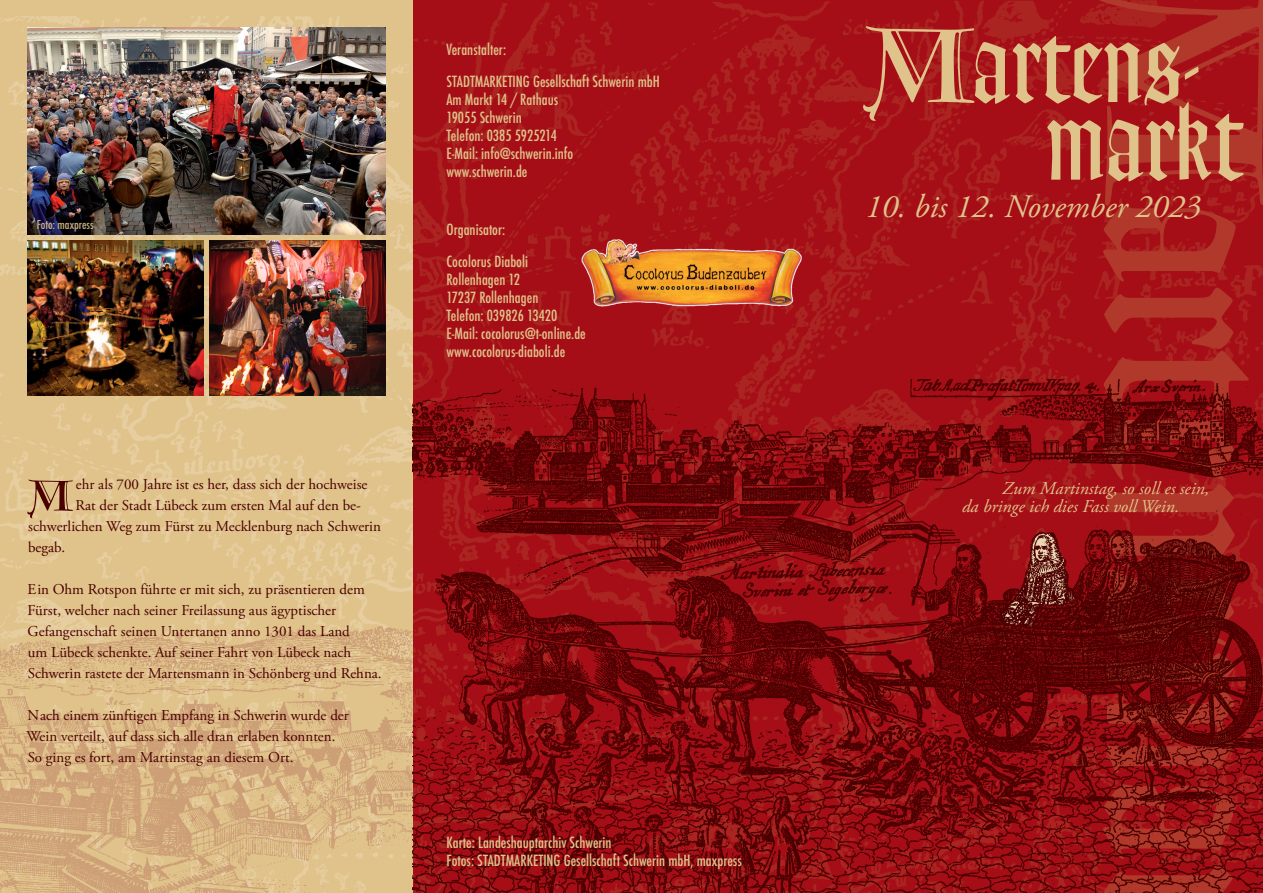
<style>
.page{position:relative;width:1263px;height:893px;background:#fff}
.page>*{position:absolute;margin:0;border:0;box-sizing:border-box;transform-origin:0 0}
.t1{font:italic 32.7px "Adobe Garamond Pro";color:#e0c38b}
.t2{font:italic 18px/18px "Adobe Garamond Pro";color:#e0c38b}
.t3{font:15px/21px "Adobe Garamond Pro";color:#4a0000}
.t4{font:500 condensed 15px/18px "Futura";color:#e0c38b}
.t5{font:500 condensed 12px "Futura";color:#e0c38b}
</style>
<div class="page">
<img style="left:412px;top:0;width:655px;height:379px">
<div style="left:0;top:0;width:412px;height:893px;background:#e0c38b"></div>
<svg style="left:1067px;top:0;width:196px;height:379px;background:#a81d1d"></svg>
<img style="left:412px;top:379px;width:851px;height:514px">
<svg style="left:863px;top:26px;width:381px;height:155px;background:#b43f35"></svg>
<img style="left:209px;top:240px;width:176px;height:155px">
<img style="left:580px;top:237px;width:223px;height:72px">
<img style="left:0;top:608px;width:412px;height:285px">
<svg style="left:27px;top:480px;width:46px;height:38px"></svg>
<img style="left:27px;top:27px;width:358px;height:207px">
<img style="left:27px;top:240px;width:176px;height:155px">
<p class="t5" style="left:37px;top:217px;width:59px">Foto: maxpress</p>
<p class="t3" style="left:76px;top:474px;width:293px">ehr als 700 Jahre ist es her, dass sich der hochweise</p>
<p class="t3" style="left:75px;top:495px;width:287px">Rat der Stadt Lübeck zum ersten Mal auf den be-</p>
<p class="t3" style="left:28px;top:516px;width:354px">schwerlichen Weg zum Fürst zu Mecklenburg nach Schwerin</p>
<p class="t3" style="left:28px;top:537px;width:39px">begab.</p>
<p class="t3" style="left:27px;top:579px;width:356px">Ein Ohm Rotspon führte er mit sich, zu präsentieren dem Fürst, welcher nach seiner Freilassung aus ägyptischer Gefangenschaft seinen Untertanen anno 1301 das Land<br>um Lübeck schenkte. Auf seiner Fahrt von Lübeck nach Schwerin rastete der Martensmann in Schönberg und Rehna.</p>
<p class="t3" style="left:26px;top:705px;width:324px">Nach einem zünftigen Empfang in Schwerin wurde der<br>Wein verteilt, auf dass sich alle dran erlaben konnten.<br>So ging es fort, am Martinstag an diesem Ort.</p>
<p class="t4" style="left:446px;top:41px;width:61px">Veranstalter:</p>
<p class="t4" style="left:446px;top:73px;width:215px">STADTMARKETING Gesellschaft Schwerin mbH<br>Am Markt 14 / Rathaus<br>19055 Schwerin<br>Telefon: 0385 5925214<br>E-Mail: info@schwerin.info<br>www.schwerin.de</p>
<p class="t4" style="left:446px;top:221px;width:60px">Organisator:</p>
<p class="t4" style="left:446px;top:253px;width:141px">Cocolorus Diaboli<br>Rollenhagen 12<br>17237 Rollenhagen<br>Telefon: 039826 13420<br>E-Mail: cocolorus@t-online.de www.cocolorus-diaboli.de</p>
<p class="t4" style="left:446px;top:833px;width:297px">Karte: Landeshauptarchiv Schwerin<br>Fotos: STADTMARKETING Gesellschaft Schwerin mbH, maxpress</p>
<h1 class="t1" style="left:865px;top:187px;width:337px">10. bis 12. November 2023</h1>
<p class="t2" style="left:962px;top:480px;width:249px;text-indent:40px">Zum Martinstag, so soll es sein, da bringe ich dies Fass voll Wein.</p>
</div>
